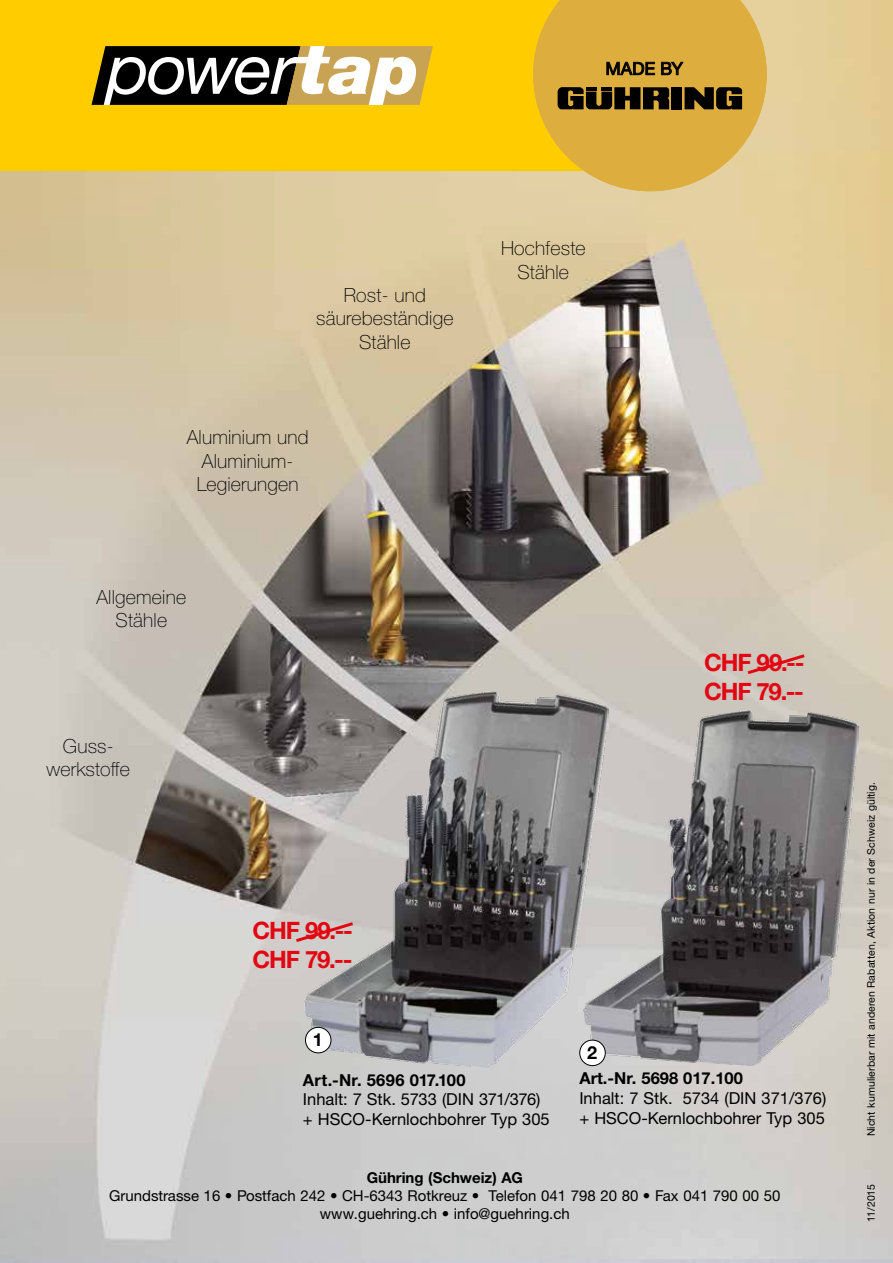
<style>
.page{position:relative;width:893px;height:1263px;background:#fff}
.page>*{position:absolute;margin:0;border:0;box-sizing:border-box;transform-origin:0 0}
.t1{font:700 24px/29px "Helvetica Neue LTW1 G";letter-spacing:-.05em;color:#e30613}
.t2{font:100 19.5px/23.4px "Helvetica Neue LTW1 G";letter-spacing:.01em;color:#000;text-align:center}
.t3{font:700 18px "Helvetica Neue LTW1 G";color:#000}
.t4{font:17.4px "Helvetica Neue LTW1 G";letter-spacing:.005em;color:#000}
.t5{font:16.5px/20px "Helvetica Neue LTW1 G";color:#000}
.t6{font:700 16.5px "Helvetica Neue LTW1 G";letter-spacing:.02em;color:#000}
.t7{font:700 16.5px "Helvetica Neue LTW1 G";color:#000}
.t8{font:15px/18.1px "Helvetica Neue LTW1 G";color:#000;text-align:center}
.t9{font:700 15px "Helvetica Neue LTW1 G";color:#000}
.t10{font:10.5px "Helvetica Neue LTW1 G";letter-spacing:.01em;color:#000}
</style>
<div class="page">
<img style="left:0;top:151px;width:893px;height:1108px">
<img style="left:304px;top:692px;width:305px;height:375px">
<img style="left:584px;top:710px;width:275px;height:356px">
<div style="left:0;top:0;width:693px;height:171px;background:#fc0"></div>
<svg style="left:92px;top:46px;width:341px;height:59px"></svg>
<svg style="left:533px;top:0;width:234px;height:191px"></svg>
<div style="left:305px;top:1027px;width:26px;height:26px;background:#fff;border-radius:50%"></div>
<div style="left:305px;top:1027px;width:26px;height:26px;border:1px solid #000;border-radius:50%"></div>
<div style="left:580px;top:1040px;width:25px;height:25px;background:#fff;border-radius:50%"></div>
<div style="left:579px;top:1040px;width:27px;height:26px;border:1px solid #000;border-radius:50%"></div>
<svg style="left:293px;top:920px;width:63px;height:24px"></svg>
<svg style="left:744px;top:652px;width:64px;height:24px"></svg>
<p class="t4" style="left:605px;top:58px;width:79px">MADE BY</p>
<p class="t2" style="left:316px;top:283px;width:139px">Rost- und säurebeständige<br>Stähle</p>
<p class="t2" style="left:187px;top:426px;width:123px">Aluminium und<br>Aluminium-<br>Legierungen</p>
<p class="t2" style="left:97px;top:585px;width:91px">Allgemeine<br>Stähle</p>
<p class="t2" style="left:47px;top:734px;width:85px">Guss&shy;werkstoffe</p>
<p class="t2" style="left:501px;top:237px;width:86px">Hochfeste<br>Stähle</p>
<p class="t1" style="left:253px;top:916px;width:102px">CHF 99.--<br>CHF 79.--</p>
<p class="t1" style="left:704px;top:648px;width:102px">CHF 99.--<br>CHF 79.--</p>
<p class="t3" style="left:313px;top:1029px;width:12px">1</p>
<p class="t6" style="left:303px;top:1069px;width:164px">Art.-Nr. 5696 017.100</p>
<p class="t5" style="left:303px;top:1089px;width:248px">Inhalt: 7 Stk. 5733 (DIN 371/376) + HSCO-Kernlochbohrer Typ 305</p>
<p class="t3" style="left:587px;top:1041px;width:12px">2</p>
<p class="t7" style="left:579px;top:1068px;width:165px">Art.-Nr. 5698 017.100</p>
<p class="t5" style="left:579px;top:1088px;width:248px">Inhalt: 7 Stk. 5734 (DIN 371/376) + HSCO-Kernlochbohrer Typ 305</p>
<p class="t10" style="left:865px;top:1136px;width:356px;rotate:-90deg">Nicht kumulierbar mit anderen Rabatten, Aktion nur in der Schweiz gültig.</p>
<p class="t9" style="left:367px;top:1169px;width:158px">Gühring (Schweiz) AG</p>
<p class="t8" style="left:109px;top:1187px;width:673px">Grundstrasse 16 • Postfach 242 • CH-6343 Rotkreuz • Telefon 041 798 20 80 • Fax 041 790 00 50 www.guehring.ch • info@guehring.ch</p>
<p class="t10" style="left:865px;top:1222px;width:40px;rotate:-90deg">11/2015</p>
</div>
